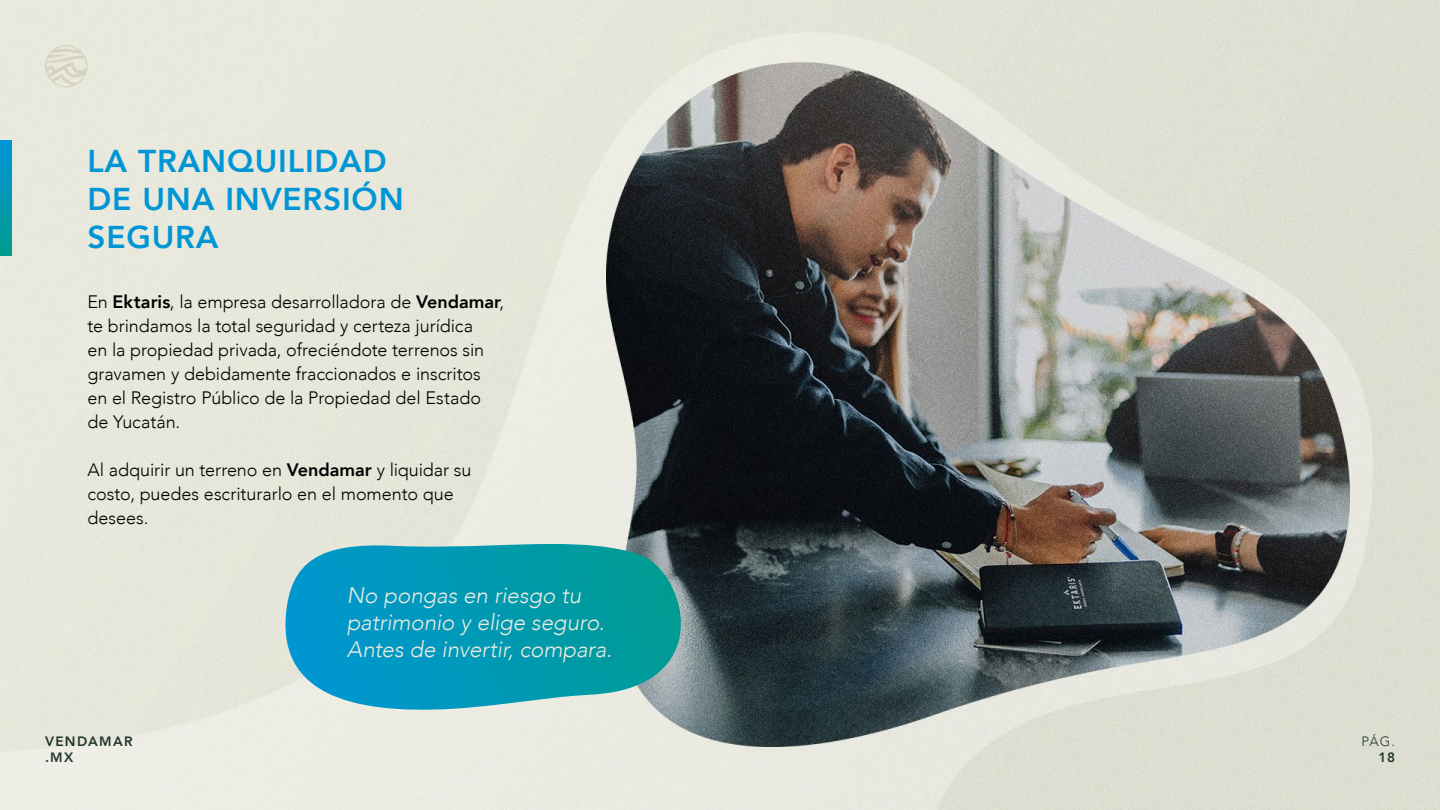
<style>
.page{position:relative;width:1440px;height:810px;background:#fff}
.page>*{position:absolute;margin:0;border:0;box-sizing:border-box;transform-origin:0 0}
.t1{font:800 31.5px/37.8px "Avenir";letter-spacing:.025em;color:#0096d6}
.t2{font:italic 300 22.5px/27px "Avenir";letter-spacing:-.005em;color:#eaeade}
.t3{font:300 18px/24px "Avenir";letter-spacing:-.005em;color:#000}
.t4{font:800 13.5px/16.2px "Avenir";letter-spacing:.1em;color:#20372d}
.t5{font:300 13.5px "Avenir";color:#20372d}
.s1{font-weight:800}
</style>
<div class="page">
<img style="left:0;top:0;width:1440px;height:810px">
<svg style="left:280px;top:543px;width:434px;height:172px;background:#289eb2"></svg>
<svg style="left:45px;top:45px;width:42px;height:43px;background:#dfdfd0"></svg>
<svg style="left:0;top:141px;width:12px;height:114px"></svg>
<h1 class="t1" style="left:88px;top:142px;width:318px">LA TRANQUILIDAD<br>DE UNA INVERSIÓN<br>SEGURA</h1>
<p class="t3" style="left:88px;top:290px;width:418px">En <span class="s1">Ektaris</span>, la empresa desarrolladora de <span class="s1">Vendamar</span>, te brindamos la total seguridad y certeza jurídica<br>en la propiedad privada, ofreciéndote terrenos sin gravamen y debidamente fraccionados e inscritos en el Registro Público de la Propiedad del Estado de Yucatán.</p>
<p class="t3" style="left:88px;top:458px;width:385px">Al adquirir un terreno en <span class="s1">Vendamar</span> y liquidar su costo, puedes escriturarlo en el momento que desees.</p>
<p class="t2" style="left:347px;top:582px;width:267px">No pongas en riesgo tu patrimonio y elige seguro.<br>Antes de invertir, compara.</p>
<p class="t4" style="left:45px;top:733px;width:89px">VENDAMAR .MX</p>
<p class="t5" style="left:1362px;top:733px;width:35px">PÁG.</p>
<p class="t4" style="left:1379px;top:749px;width:18px">18</p>
</div>
